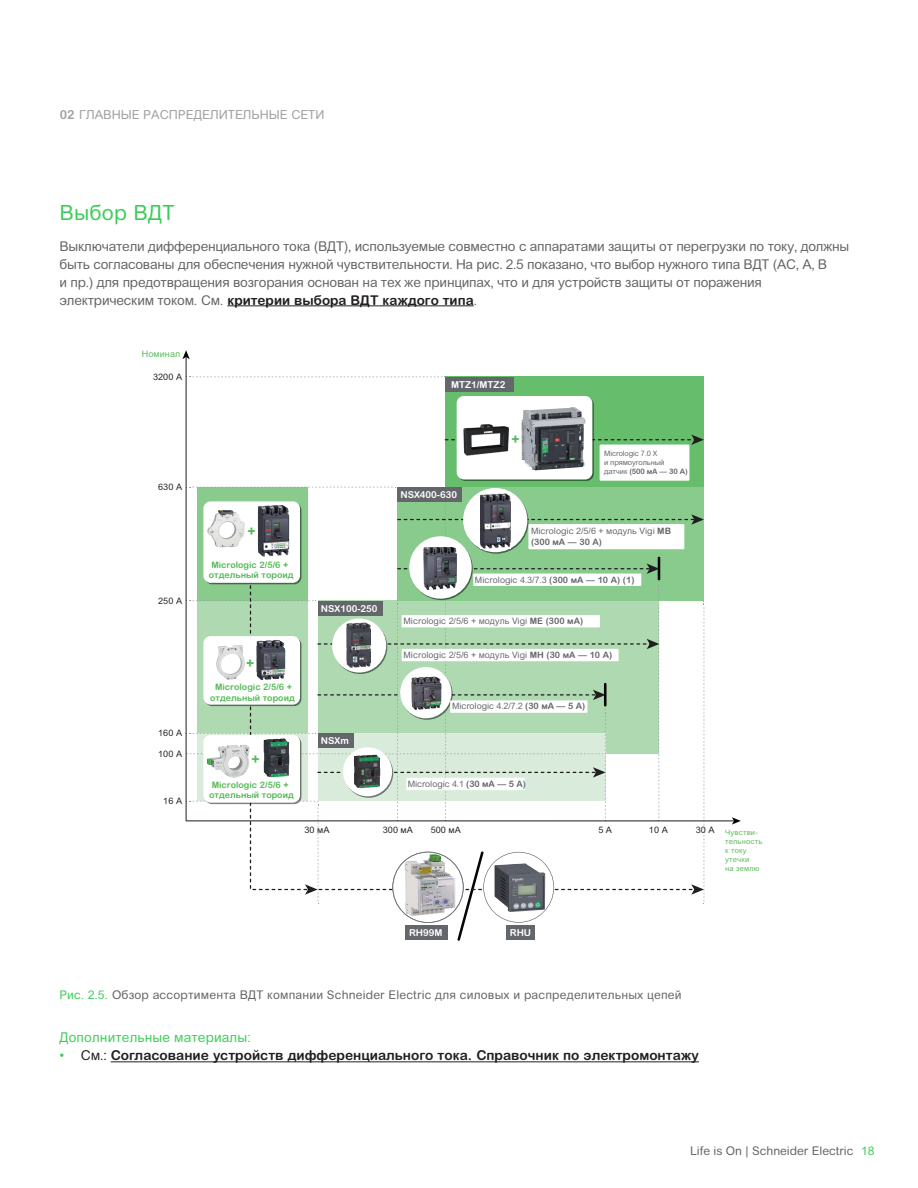
<style>
.page{position:relative;width:918px;height:1188px;background:#fff}
.page>*{position:absolute;margin:0;border:0;box-sizing:border-box;transform-origin:0 0}
.t1{font:21px "Arial Rounded MT Pro Cyr";letter-spacing:.01em;color:#3ccd58}
.t2{font:700 14.1px "Arial Rounded MT Pro Cyr";color:#55ba58}
.t3{font:700 13.65px "Arial Rounded MT Pro Cyr";color:#231f20}
.Body{font:13.5px/18px "Arial Rounded MT Pro Cyr";letter-spacing:-.02em;color:#646464}
.t4{font:13.5px "Arial Rounded MT Pro Cyr";letter-spacing:.01em;color:#3ccd58}
.t5{font:12.45px "Arial Rounded MT Pro Cyr";letter-spacing:.12em;color:#a0a0a0}
.Signature{font:12px "Arial Rounded MT Pro Cyr";letter-spacing:.015em;color:#646464}
.t6{font:700 9.6px "Arial Rounded MT Pro Cyr";color:#fff}
.t7{font:700 9px/10.6px "Arial Rounded MT Pro Cyr";color:#55ba58}
.t8{font:9px "Arial Rounded MT Pro Cyr";letter-spacing:.005em;color:#211e1e}
.t9{font:9px "Arial Rounded MT Pro Cyr";color:#55ba58}
.t10{font:8.85px/10.6px "Arial Rounded MT Pro Cyr";color:#63666a}
.t11{font:7.5px/9px "Arial Rounded MT Pro Cyr";letter-spacing:-.02em;color:#63666a}
.t12{font:7.5px/9px "Arial Rounded MT Pro Cyr";letter-spacing:.015em;color:#55ba58}
.s1{font-weight:700}
.s2{font-weight:700;color:#231f20}
.s3{color:#3ccd58}
.s4{font-weight:400;color:#3ccd58}
.s5{font-weight:400}
</style>
<div class="page">
<svg style="left:186px;top:359px;width:546px;height:462px"></svg>
<svg style="left:182px;top:350px;width:8px;height:9px"></svg>
<svg style="left:732px;top:817px;width:9px;height:8px"></svg>
<svg style="left:445px;top:397px;width:259px;height:84px"></svg>
<div style="left:457px;top:396px;width:135px;height:83px;background:#fff;border-radius:7px"></div>
<img style="left:521px;top:407px;width:64px;height:63px">
<img style="left:464px;top:424px;width:45px;height:32px">
<svg style="left:186px;top:487px;width:519px;height:454px"></svg>
<img style="left:495px;top:863px;width:30px;height:44px">
<div style="left:528px;top:524px;width:156px;height:25px;background:#fff"></div>
<div style="left:402px;top:615px;width:198px;height:12px;background:#fff"></div>
<div style="left:406px;top:778px;width:119px;height:12px;background:#fff"></div>
<div style="left:402px;top:649px;width:217px;height:12px;background:#fff"></div>
<div style="left:473px;top:574px;width:168px;height:12px;background:#fff"></div>
<div style="left:450px;top:700px;width:137px;height:13px;background:#fff"></div>
<div style="left:600px;top:445px;width:89px;height:36px;background:#fff"></div>
<div style="left:318px;top:601px;width:64px;height:14px;background:#63666a"></div>
<div style="left:445px;top:377px;width:69px;height:14px;background:#63666a"></div>
<div style="left:318px;top:733px;width:36px;height:15px;background:#63666a"></div>
<div style="left:398px;top:487px;width:64px;height:15px;background:#63666a"></div>
<div style="left:405px;top:925px;width:43px;height:15px;background:#63666a"></div>
<div style="left:506px;top:925px;width:29px;height:15px;background:#63666a"></div>
<hr style="left:227px;top:306px;width:247px;height:1px;background:#231f20">
<hr style="left:111px;top:1062px;width:588px;height:1px;background:#231f20">
<p class="t5" style="left:60px;top:108px;width:45px"><span class="s1">02</span> Главн</p>
<p class="t5" style="left:121px;top:108px;width:32px">ые распр</p>
<p class="t5" style="left:186px;top:108px;width:138px">еделительн ые сети</p>
<h3 class="t1" style="left:60px;top:200px;width:116px">Выбор ВДТ</h3>
<p class="Body" style="left:60px;top:237px;width:791px">Выключатели дифференциального тока (ВДТ), используемые совместно с аппаратами защиты от перегрузки по току, должны быть согласованы для обеспечения нужной чувствительности. На рис. 2.5 показано, что выбор нужного типа ВДТ (AC, A, B<br>и пр.) для предотвращения возгорания основан на тех же принципах, что и для устройств защиты от поражения электрическим током. См. <span class="s2">критерии выбора ВДТ каждого типа</span>.</p>
<p class="t9" style="left:142px;top:348px;width:40px">Номинал</p>
<p class="t8" style="left:153px;top:371px;width:31px">3200 A</p>
<p class="t8" style="left:158px;top:481px;width:25px">630 A</p>
<p class="t8" style="left:158px;top:595px;width:25px">250 A</p>
<p class="t8" style="left:158px;top:728px;width:25px">160 A</p>
<p class="t8" style="left:158px;top:748px;width:25px">100 A</p>
<p class="t8" style="left:163px;top:795px;width:20px">16 A</p>
<p class="t6" style="left:451px;top:378px;width:56px">MTZ1/MTZ2</p>
<p class="t6" style="left:400px;top:489px;width:58px">NSX400-630</p>
<p class="t2" style="left:511px;top:431px;width:10px">+</p>
<p class="t11" style="left:604px;top:449px;width:85px">Micrologic 7.0 X<br>и прямоугольный датчик <span class="s1">(500 мА — 30 А)</span></p>
<p class="t2" style="left:248px;top:522px;width:10px">+</p>
<p class="t7" style="left:209px;top:559px;width:86px">Micrologic 2/5/6 + отдельный тороид</p>
<p class="t2" style="left:246px;top:655px;width:10px">+</p>
<p class="t7" style="left:210px;top:682px;width:86px;text-align:center">Micrologic 2/5/6 + отдельный тороид</p>
<p class="t6" style="left:321px;top:602px;width:58px">NSX100-250</p>
<p class="t10" style="left:531px;top:526px;width:142px">Micrologic 2/5/6 + модуль Vigi <span class="s1">MB (300 мА — 30 A)</span></p>
<p class="t10" style="left:475px;top:574px;width:161px">Micrologic 4.3/7.3 <span class="s1">(300 мА — 10 А) (1)</span></p>
<p class="t10" style="left:404px;top:616px;width:181px">Micrologic 2/5/6 + модуль Vigi <span class="s1">ME (300 мА)</span></p>
<p class="t10" style="left:404px;top:650px;width:210px">Micrologic 2/5/6 + модуль Vigi <span class="s1">MH (30 мА — 10 А)</span></p>
<p class="t10" style="left:452px;top:701px;width:135px">Micrologic 4.2/7.2 <span class="s1">(30 мА — 5 А)</span></p>
<p class="t2" style="left:251px;top:750px;width:10px">+</p>
<p class="t7" style="left:209px;top:779px;width:86px">Micrologic 2/5/6 + отдельный тороид</p>
<p class="t6" style="left:321px;top:735px;width:29px">NSXm</p>
<p class="t10" style="left:408px;top:778px;width:120px">Micrologic 4.1 <span class="s1">(30 мА — 5 A)</span></p>
<p class="t8" style="left:304px;top:825px;width:27px">30 мА</p>
<p class="t8" style="left:383px;top:825px;width:32px">300 мА</p>
<p class="t8" style="left:598px;top:825px;width:15px">5 A</p>
<p class="t8" style="left:649px;top:825px;width:20px">10 A</p>
<p class="t8" style="left:696px;top:825px;width:20px">30 A</p>
<p class="t8" style="left:431px;top:825px;width:32px">500 мА</p>
<p class="t12" style="left:725px;top:828px;width:39px">Чувстви&shy;тельность к току утечки<br>на землю</p>
<p class="t6" style="left:409px;top:927px;width:35px">RH99M</p>
<p class="t6" style="left:510px;top:927px;width:23px">RHU</p>
<p class="Signature" style="left:60px;top:988px;width:623px"><span class="s3">Рис. 2.5.</span> Обзор ассортимента ВДТ компании Schneider Electric для силовых и распределительных цепей</p>
<h4 class="t4" style="left:60px;top:1030px;width:193px">Дополнительные материалы:</h4>
<p class="t3" style="left:60px;top:1047px;width:641px"><span class="s4">•</span> <span class="s5">См.:</span> Согласование устройств дифференциального тока. Справочник по электромонтажу</p>
<p class="Signature" style="left:690px;top:1144px;width:186px">Life is On | Schneider Electric <span class="s3">18</span></p>
</div>
